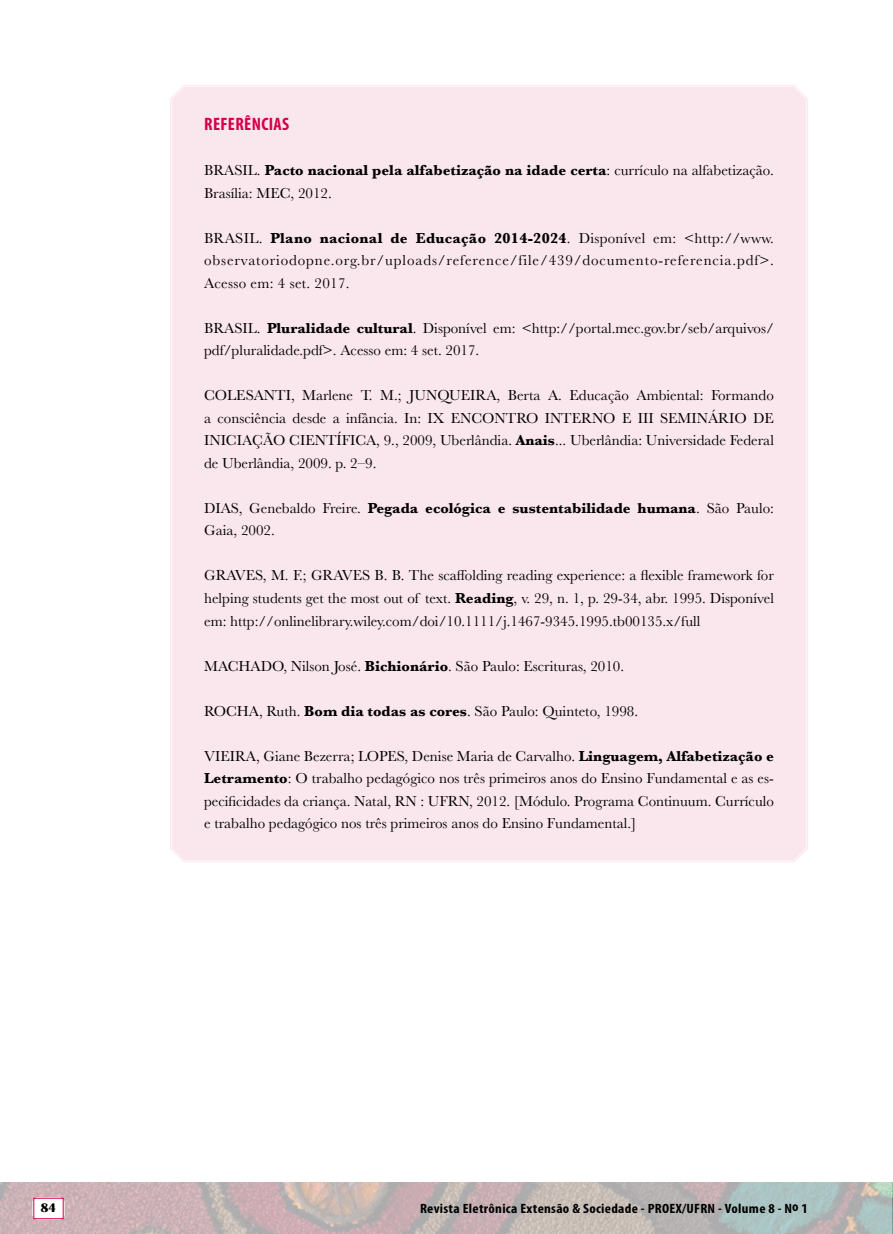
<style>
.page{position:relative;width:893px;height:1234px;background:#fff}
.page>*{position:absolute;margin:0;border:0;box-sizing:border-box;transform-origin:0 0}
.t1{font:700 condensed 18px "Myriad Pro";letter-spacing:.02em;color:#d4004a}
.t2{font:15px/22.5px "Baskerville";color:#000;text-align:justify}
.t3{font:700 condensed 13.5px "Myriad Pro";letter-spacing:.02em;color:#000;scale:1.1 1}
.t4{font:12px "Escafina Low";color:#000;scale:1.1 1}
.s1{font-weight:700}
</style>
<div class="page">
<img style="left:0;top:1182px;width:893px;height:51px">
<div style="left:172px;top:87px;width:634px;height:772px;background:#fae6ed"></div>
<svg style="left:32px;top:1196px;width:33px;height:23px"></svg>
<div style="left:33px;top:1197px;width:31px;height:21px;background:#fff"></div>
<p class="t1" style="left:204px;top:114px;width:87px">REFERÊNCIAS</p>
<p class="t2" style="left:204px;top:159px;width:571px">BRASIL. <span class="s1">Pacto nacional pela alfabetização na idade certa</span>: currículo na alfabetização.<br>Brasília: MEC, 2012.</p>
<p class="t2" style="left:204px;top:227px;width:571px">BRASIL. <span class="s1">Plano nacional de Educação 2014-2024</span>. Disponível em: &lt;http://www. observatoriodopne.org.br/uploads/reference/file/439/documento-referencia.pdf&gt;.<br>Acesso em: 4 set. 2017.</p>
<p class="t2" style="left:204px;top:317px;width:571px">BRASIL. <span class="s1">Pluralidade cultural</span>. Disponível em: &lt;http://portal.mec.gov.br/seb/arquivos/ pdf/pluralidade.pdf&gt;. Acesso em: 4 set. 2017.</p>
<p class="t2" style="left:204px;top:384px;width:571px">COLESANTI, Marlene T. M.; JUNQUEIRA, Berta A. Educação Ambiental: Formando a consciência desde a infância. In: IX ENCONTRO INTERNO E III SEMINÁRIO DE INICIAÇÃO CIENTÍFICA, 9., 2009, Uberlândia. <span class="s1">Anais</span>... Uberlândia: Universidade Federal de Uberlândia, 2009. p. 2–9.</p>
<p class="t2" style="left:204px;top:497px;width:571px">DIAS, Genebaldo Freire. <span class="s1">Pegada ecológica e sustentabilidade humana</span>. São Paulo:<br>Gaia, 2002.</p>
<p class="t2" style="left:204px;top:564px;width:571px">GRAVES, M. F.; GRAVES B. B. The scaffolding reading experience: a flexible framework for helping students get the most out of text. <span class="s1">Reading</span>, v. 29, n. 1, p. 29-34, abr. 1995. Disponível em: http://onlinelibrary.wiley.com/doi/10.1111/j.1467-9345.1995.tb00135.x/full</p>
<p class="t2" style="left:204px;top:654px;width:422px">MACHADO, Nilson José. <span class="s1">Bichionário</span>. São Paulo: Escrituras, 2010.</p>
<p class="t2" style="left:204px;top:699px;width:435px">ROCHA, Ruth. <span class="s1">Bom dia todas as cores</span>. São Paulo: Quinteto, 1998.</p>
<p class="t2" style="left:204px;top:744px;width:571px">VIEIRA, Giane Bezerra; LOPES, Denise Maria de Carvalho. <span class="s1">Linguagem, Alfabetização e Letramento</span>: O trabalho pedagógico nos três primeiros anos do Ensino Fundamental e as es&shy;pecificidades da criança. Natal, RN : UFRN, 2012. [Módulo. Programa Continuum. Currículo e trabalho pedagógico nos três primeiros anos do Ensino Fundamental.]</p>
<p class="t4" style="left:41px;top:1199px;width:16px">84</p>
<p class="t3" style="left:420px;top:1200px;width:354px">Revista Eletrônica Extensão &amp; Sociedade - PROEX/UFRN - Volume 8 - No 1</p>
</div>
